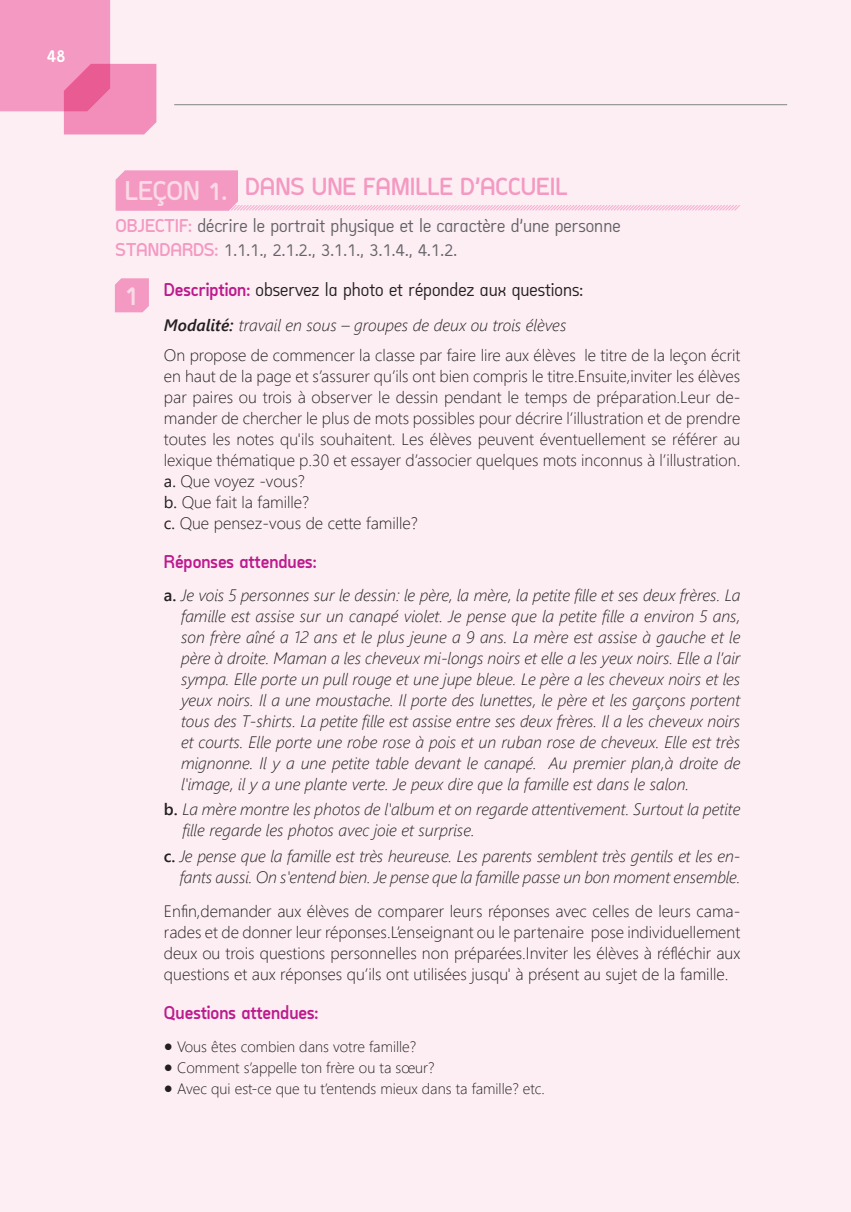
<style>
.page{position:relative;width:851px;height:1212px;background:#fff}
.page>*{position:absolute;margin:0;border:0;box-sizing:border-box;transform-origin:0 0}
.t1{font:700 27px "Arch";color:#fadae7}
.t2{font:700 24px "Arch";color:#f499c2}
.t3{font:18px/23.7px "Arch";color:#636366}
.t4{font:18px "Arch";color:#231f20}
.t5{font:700 18px "Arch";color:#bc1b8d}
.t6{font:700 18px "Arch";color:#fff}
.t7{font:italic 300 16.5px/21px "Segoe UI";color:#231f20;text-align:justify}
.t8{font:300 16.5px/21px "Segoe UI";color:#231f20}
.t9{font:300 15px "Segoe UI";color:#231f20}
.s1{font-size:26.4px;color:#fadae7}
.s2{font-weight:700;color:#f499c2}
.s3{font-weight:700;color:#bc1b8d}
.s4{font-weight:600;font-style:italic}
.s5{font-style:italic}
.s6{font-weight:400}
.s7{font-weight:600;font-style:normal}
</style>
<div class="page">
<div style="left:0;top:0;width:850px;height:1212px;background:#fdeef4"></div>
<svg style="left:0;top:0;width:156px;height:134px"></svg>
<hr style="left:174px;top:104px;width:613px;height:1px;background:#808285">
<svg style="left:116px;top:170px;width:624px;height:41px"></svg>
<svg style="left:115px;top:278px;width:34px;height:34px"></svg>
<p class="t6" style="left:47px;top:45px;width:20px">48</p>
<h2 class="t2" style="left:125px;top:172px;width:444px"><span class="s1">LEÇON 1.</span> DANS UNE FAMILLE D’ACCUEIL</h2>
<p class="t3" style="left:116px;top:213px;width:506px"><span class="s2">OBJECTIF:</span> décrire le portrait physique et le caractère d’une personne<br><span class="s2">STANDARDS:</span> 1.1.1., 2.1.2., 3.1.1., 3.1.4., 4.1.2.</p>
<p class="t4" style="left:164px;top:279px;width:420px"><span class="s3">Description:</span> observez la photo et répondez aux questions:</p>
<h1 class="t1" style="left:125px;top:279px;width:16px">1</h1>
<p class="t8" style="left:164px;top:309px;width:578px;line-height:29.5px"><span class="s4">Modalité:</span> <span class="s5">travail en sous – groupes de deux ou trois élèves<br></span>On propose de commencer la classe par faire lire aux élèves le titre de la leçon écrit</p>
<p class="t8" style="left:164px;top:364px;width:578px">en haut de la page et s’assurer qu’ils ont bien compris le titre.Ensuite,inviter les élèves par paires ou trois à observer le dessin pendant le temps de préparation.Leur de&shy;mander de chercher le plus de mots possibles pour décrire l’illustration et de prendre toutes les notes qu'ils souhaitent. Les élèves peuvent éventuellement se référer au lexique thématique p.30 et essayer d’associer quelques mots inconnus à l’illustration. <span class="s6">a.</span> Que voyez -vous?<br><span class="s6">b.</span> Que fait la famille?<br><span class="s6">c.</span> Que pensez-vous de cette famille?</p>
<p class="t5" style="left:164px;top:551px;width:154px">Réponses attendues:</p>
<p class="t7" style="left:181px;top:582px;width:560px;text-indent:-17px"><span class="s7">a.</span> Je vois 5 personnes sur le dessin: le père, la mère, la petite fille et ses deux frères. La famille est assise sur un canapé violet. Je pense que la petite fille a environ 5 ans, son frère aîné a 12 ans et le plus jeune a 9 ans. La mère est assise à gauche et le père à droite. Maman a les cheveux mi-longs noirs et elle a les yeux noirs. Elle a l’air sympa. Elle porte un pull rouge et une jupe bleue. Le père a les cheveux noirs et les yeux noirs. Il a une moustache. Il porte des lunettes, le père et les garçons portent tous des T-shirts. La petite fille est assise entre ses deux frères. Il a les cheveux noirs et courts. Elle porte une robe rose à pois et un ruban rose de cheveux. Elle est très mignonne. Il y a une petite table devant le canapé. Au premier plan,à droite de l'image, il y a une plante verte. Je peux dire que la famille est dans le salon.</p>
<p class="t7" style="left:182px;top:796px;width:559px;text-indent:-18px"><span class="s7">b.</span> La mère montre les photos de l'album et on regarde attentivement. Surtout la petite fille regarde les photos avec joie et surprise.</p>
<p class="t7" style="left:164px;top:842px;width:578px;text-align:right"><span class="s7">с.</span> Je pense que la famille est très heureuse. Les parents semblent très gentils et les en&shy;fants aussi. On s'entend bien. Je pense que la famille passe un bon moment ensemble.</p>
<p class="t8" style="left:164px;top:899px;width:578px;text-align:justify">Enfin,demander aux élèves de comparer leurs réponses avec celles de leurs cama&shy;rades et de donner leur réponses.L’enseignant ou le partenaire pose individuellement deux ou trois questions personnelles non préparées.Inviter les élèves à réfléchir aux questions et aux réponses qu’ils ont utilisées jusqu' à présent au sujet de la famille.</p>
<p class="t5" style="left:164px;top:1002px;width:156px">Questions attendues:</p>
<p class="t9" style="left:164px;top:1033px;width:254px">● Vous êtes combien dans votre famille?</p>
<p class="t9" style="left:164px;top:1054px;width:272px">● Comment s’appelle ton frère ou ta sœur?</p>
<p class="t9" style="left:164px;top:1075px;width:382px">● Avec qui est-ce que tu t’entends mieux dans ta famille? etc.</p>
</div>
